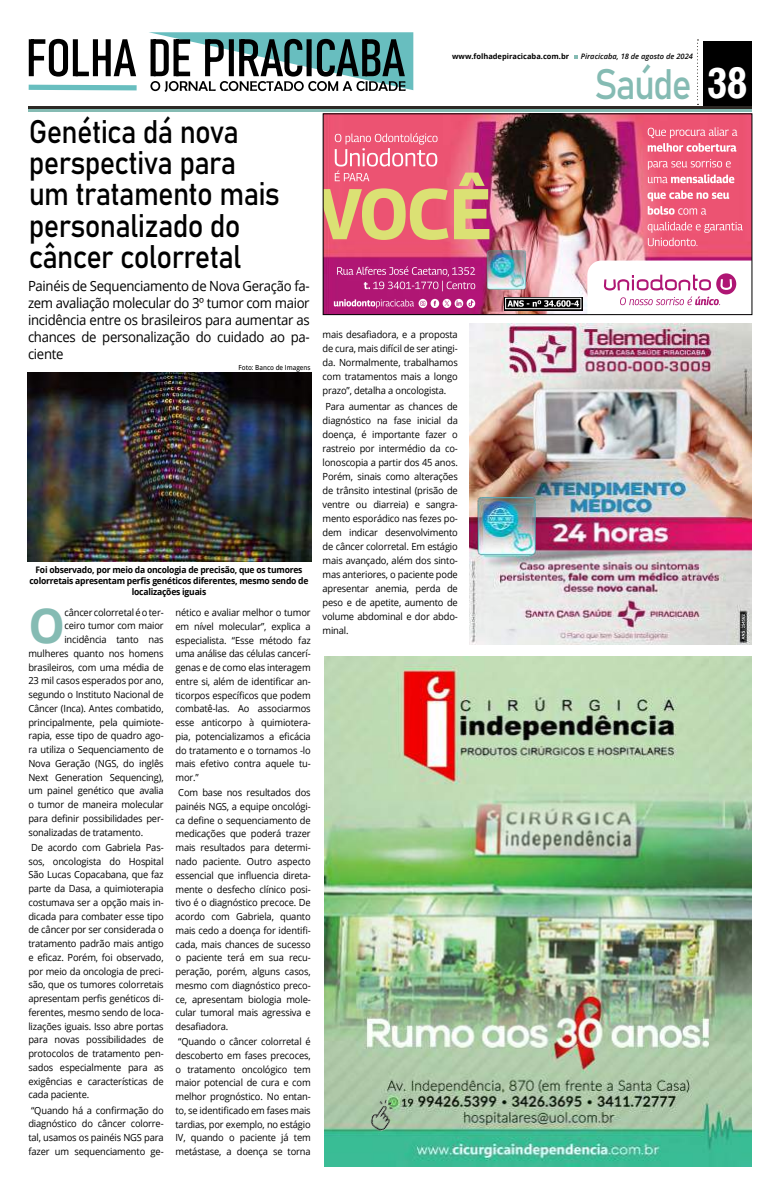
<style>
.page{position:relative;width:780px;height:1191px;background:#fff}
.page>*{position:absolute;margin:0;border:0;box-sizing:border-box;transform-origin:0 0}
.t1{font:700 48.3px "Open Sans";color:#85bbb3;scale:.95 1}
.t2{font:42.1px "Bahnschrift";letter-spacing:-.045em;color:#85bbb3;scale:.89 1}
.t3{font:32.3px/31.3px "Bahnschrift";letter-spacing:-.025em;color:#000;scale:.9 1}
.t4{font:14px/17px "Open Sans";letter-spacing:-.025em;color:#000;text-align:justify;scale:.94 1}
.t5{font:9.8px/13.7px "Open Sans";letter-spacing:-.015em;color:#000;text-align:justify;scale:.95 1}
.t6{font:700 9px/11px "Open Sans";letter-spacing:-.025em;color:#000;text-align:center;scale:.95 1}
.t7{font:700 7.5px "Open Sans";color:#000}
.t8{font:italic 600 7.5px "Open Sans";color:#000}
.t9{font:500 7px "Open Sans";color:#000;scale:.91 1}
.s1{font-family:"Arena Condensed";font-weight:700;font-size:40.6px;color:#fff}
</style>
<div class="page">
<div style="left:703px;top:41px;width:48px;height:65px;background:#000"></div>
<hr style="left:28px;top:109px;width:723px;height:2px;background:#85bbb3">
<hr style="left:28px;top:106px;width:723px;height:3px;background:#2c2824">
<svg style="left:697px;top:39px;width:1px;height:66px"></svg>
<svg style="left:574px;top:55px;width:3px;height:4px"></svg>
<svg style="left:28px;top:32px;width:385px;height:60px"></svg>
<img style="left:325px;top:115px;width:425px;height:198px">
<svg style="left:325px;top:133px;width:164px;height:107px;background:#e4817b"></svg>
<svg style="left:337px;top:266px;width:138px;height:25px;background:#bb3888"></svg>
<svg style="left:334px;top:299px;width:141px;height:9px"></svg>
<svg style="left:587px;top:260px;width:163px;height:53px"></svg>
<svg style="left:504px;top:297px;width:78px;height:13px"></svg>
<div style="left:505px;top:298px;width:76px;height:11px;border:1px solid #fff"></div>
<svg style="left:507px;top:300px;width:72px;height:7px"></svg>
<svg style="left:647px;top:127px;width:95px;height:119px;background:#ef708a"></svg>
<div style="left:323px;top:113px;width:429px;height:202px;border:1px solid #000"></div>
<img style="left:481px;top:245px;width:49px;height:48px">
<img style="left:470px;top:323px;width:281px;height:322px">
<img style="left:470px;top:490px;width:73px;height:71px">
<img style="left:324px;top:657px;width:428px;height:509px">
<img style="left:360px;top:1094px;width:44px;height:43px">
<img style="left:28px;top:372px;width:283px;height:189px">
<h3 class="t3" style="left:29px;top:113px;width:281px">Genética dá nova perspectiva para um tratamento mais personalizado do câncer colorretal</h3>
<h3 class="t4" style="left:28px;top:277px;width:301px">Painéis de Sequenciamento de Nova Geração fa&shy;zem avaliação molecular do 3º tumor com maior incidência entre os brasileiros para aumentar as chances de personalização do cuidado ao pa&shy;ciente</h3>
<p class="t9" style="left:238px;top:362px;width:81px">Foto: Banco de Imagens</p>
<p class="t6" style="left:29px;top:564px;width:295px">Foi observado, por meio da oncologia de precisão, que os tumores colorretais apresentam perfis genéticos diferentes, mesmo sendo de localizações iguais</p>
<h1 class="t1" style="left:29px;top:591px;width:40px">O</h1>
<p class="t5" style="left:64px;top:605px;width:106px">câncer colorretal é o ter-</p>
<p class="t5" style="left:64px;top:618px;width:106px">ceiro tumor com maior</p>
<p class="t5" style="left:64px;top:632px;width:106px">incidência tanto nas</p>
<p class="t5" style="left:28px;top:646px;width:144px">mulheres quanto nos homens</p>
<p class="t5" style="left:28px;top:660px;width:144px">brasileiros, com uma média de</p>
<p class="t5" style="left:28px;top:673px;width:144px">23 mil casos esperados por ano,</p>
<p class="t5" style="left:28px;top:687px;width:144px">segundo o Instituto Nacional de</p>
<p class="t5" style="left:28px;top:701px;width:144px">Câncer (Inca). Antes combatido,</p>
<p class="t5" style="left:28px;top:715px;width:144px">principalmente, pela quimiote-</p>
<p class="t5" style="left:28px;top:728px;width:144px">rapia, esse tipo de quadro ago-</p>
<p class="t5" style="left:28px;top:742px;width:144px">ra utiliza o Sequenciamento de</p>
<p class="t5" style="left:28px;top:756px;width:144px">Nova Geração (NGS, do inglês</p>
<p class="t5" style="left:28px;top:770px;width:144px">Next Generation Sequencing),</p>
<p class="t5" style="left:28px;top:783px;width:144px">um painel genético que avalia</p>
<p class="t5" style="left:28px;top:797px;width:144px">o tumor de maneira molecular</p>
<p class="t5" style="left:28px;top:811px;width:144px">para definir possibilidades per-</p>
<p class="t5" style="left:28px;top:825px;width:122px">sonalizadas de tratamento.</p>
<p class="t5" style="left:28px;top:840px;width:144px">De acordo com Gabriela Pas&shy;sos, oncologista do Hospital São Lucas Copacabana, que faz parte da Dasa, a quimioterapia costumava ser a opção mais in&shy;dicada para combater esse tipo de câncer por ser considerada o tratamento padrão mais antigo e eficaz. Porém, foi observado, por meio da oncologia de preci&shy;são, que os tumores colorretais apresentam perfis genéticos di&shy;ferentes, mesmo sendo de loca&shy;lizações iguais. Isso abre portas para novas possibilidades de protocolos de tratamento pen&shy;sados especialmente para as exigências e características de cada paciente.</p>
<p class="t5" style="left:28px;top:1103px;width:144px">“Quando há a confirmação do diagnóstico do câncer colorre&shy;tal, usamos os painéis NGS para fazer um sequenciamento ge-</p>
<p class="t5" style="left:175px;top:605px;width:144px">nético e avaliar melhor o tumor em nível molecular”, explica a especialista. “Esse método faz uma análise das células cancerí&shy;genas e de como elas interagem entre si, além de identificar an&shy;ticorpos específicos que podem combatê-las. Ao associarmos esse anticorpo à quimiotera&shy;pia, potencializamos a eficácia do tratamento e o tornamos -lo mais efetivo contra aquele tu&shy;mor.”</p>
<p class="t5" style="left:175px;top:785px;width:144px">Com base nos resultados dos painéis NGS, a equipe oncológi&shy;ca define o sequenciamento de medicações que poderá trazer mais resultados para determi&shy;nado paciente. Outro aspecto essencial que influencia direta&shy;mente o desfecho clínico posi&shy;tivo é o diagnóstico precoce. De acordo com Gabriela, quanto mais cedo a doença for identifi&shy;cada, mais chances de sucesso o paciente terá em sua recu&shy;peração, porém, alguns casos, mesmo com diagnóstico preco&shy;ce, apresentam biologia mole&shy;cular tumoral mais agressiva e desafiadora.</p>
<p class="t5" style="left:175px;top:1034px;width:144px">“Quando o câncer colorretal é descoberto em fases precoces, o tratamento oncológico tem maior potencial de cura e com melhor prognóstico. No entan&shy;to, se identificado em fases mais tardias, por exemplo, no estágio IV, quando o paciente já tem metástase, a doença se torna</p>
<p class="t7" style="left:452px;top:51px;width:118px">www.folhadepiracicaba.com.br</p>
<p class="t8" style="left:581px;top:51px;width:114px">Piracicaba, 18 de agosto de 2024</p>
<p class="t5" style="left:322px;top:327px;width:144px;line-height:14px">mais desafiadora, e a proposta de cura, mais difícil de ser atingi&shy;da. Normalmente, trabalhamos com tratamentos mais a longo prazo”, detalha a oncologista.</p>
<p class="t5" style="left:322px;top:399px;width:144px;line-height:14px">Para aumentar as chances de diagnóstico na fase inicial da doença, é importante fazer o rastreio por intermédio da co&shy;lonoscopia a partir dos 45 anos.<br>Porém, sinais como alterações de trânsito intestinal (prisão de ventre ou diarreia) e sangra&shy;mento esporádico nas fezes po&shy;dem indicar desenvolvimento de câncer colorretal. Em estágio mais avançado, além dos sinto&shy;mas anteriores, o paciente pode apresentar anemia, perda de peso e de apetite, aumento de volume abdominal e dor abdo&shy;minal.</p>
<h2 class="t2" style="left:594px;top:52px;width:173px">Saúde <span class="s1">38</span></h2>
</div>
